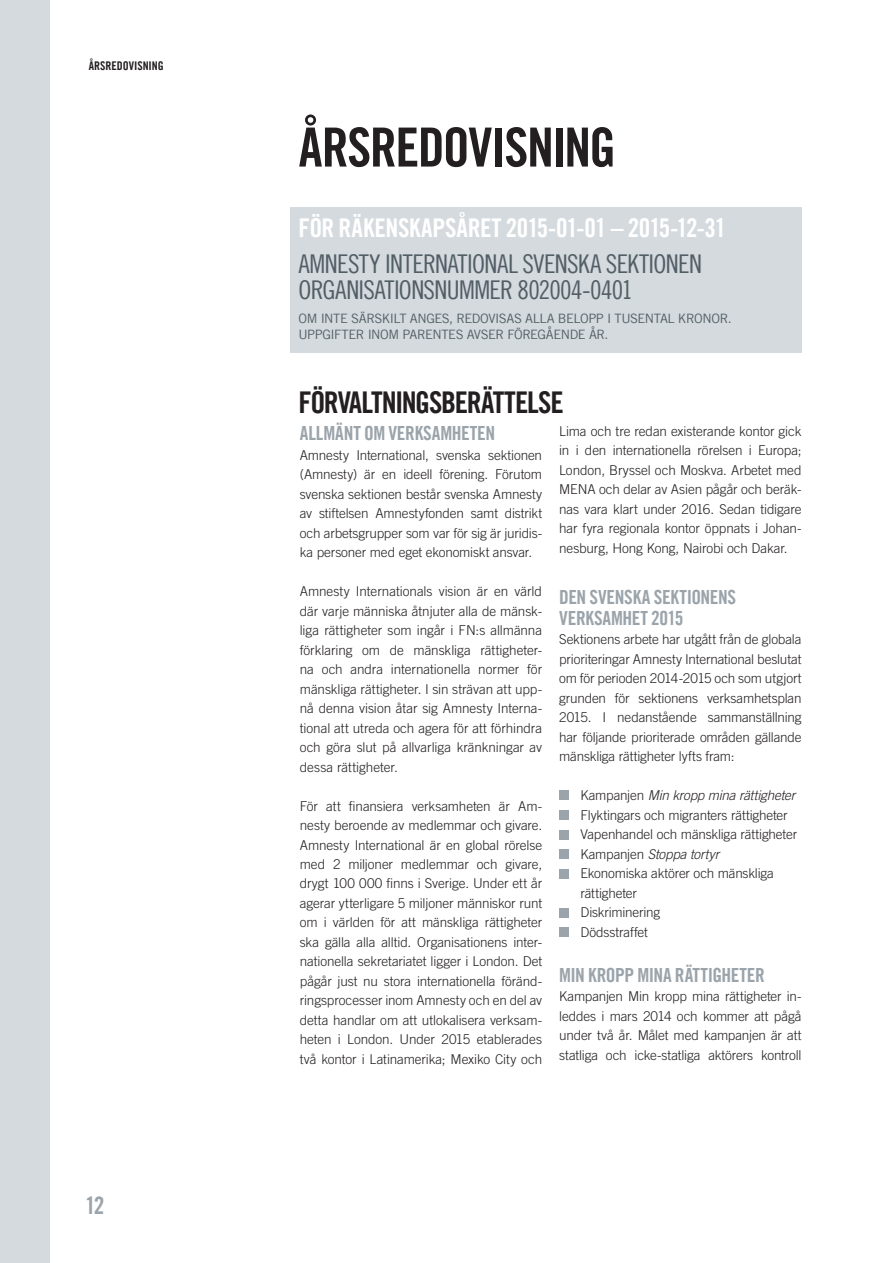
<style>
.page{position:relative;width:893px;height:1263px;background:#fff}
.page>*{position:absolute;margin:0;border:0;box-sizing:border-box;transform-origin:0 0}
.t1{font:54px "Amnesty Trade Gothic Bd Cn 20";letter-spacing:-.03em;color:#231f20}
.t2{font:30px "Amnesty Trade Gothic Bd Cn 20";letter-spacing:-.04em;color:#231f20}
.t3{font:25.8px/25.8px "Amnesty Trade Gothic Cn 18";letter-spacing:-.025em;color:#525e65}
.t4{font:25.8px "Amnesty Trade Gothic Bd Cn 20";letter-spacing:-.015em;color:#fff}
.t5{font:24px "Amnesty Trade Gothic Bd Cn 20";color:#9ba4ab}
.t6{font:19.5px/21px "Amnesty Trade Gothic Bd Cn 20";letter-spacing:-.015em;color:#9ba4ab}
.t7{font:300 13.5px/19.5px "Amnesty Trade Gothic";letter-spacing:-.01em;color:#231f20;text-align:justify}
.t8{font:12.9px/15.8px "Amnesty Trade Gothic";letter-spacing:-.035em;color:#525e65}
.t9{font:12px "Amnesty Trade Gothic Bd Cn 20";color:#231f20}
.s1{font-style:italic}
</style>
<div class="page">
<div style="left:559px;top:791px;width:10px;height:9px;background:#9ba4ab"></div>
<div style="left:559px;top:810px;width:10px;height:10px;background:#9ba4ab"></div>
<div style="left:559px;top:830px;width:10px;height:9px;background:#9ba4ab"></div>
<div style="left:559px;top:849px;width:10px;height:10px;background:#9ba4ab"></div>
<div style="left:559px;top:869px;width:10px;height:9px;background:#9ba4ab"></div>
<div style="left:559px;top:908px;width:10px;height:9px;background:#9ba4ab"></div>
<div style="left:559px;top:927px;width:10px;height:10px;background:#9ba4ab"></div>
<div style="left:290px;top:207px;width:512px;height:145px;background:#d4dade"></div>
<div style="left:0;top:0;width:50px;height:1263px;background:#d4dade"></div>
<p class="t9" style="left:89px;top:59px;width:76px">ÅRSREDOVISNING</p>
<h3 class="t5" style="left:85px;top:1191px;width:21px">12</h3>
<h1 class="t1" style="left:299px;top:114px;width:319px">ÅRSREDOVISNING</h1>
<h3 class="t4" style="left:298px;top:212px;width:429px">FÖR RÄKENSKAPSÅRET 2015-01-01 – 2015-12-31</h3>
<h3 class="t3" style="left:298px;top:251px;width:405px">AMNESTY INTERNATIONAL SVENSKA SEKTIONEN<br>ORGANISATIONSNUMMER 802004-0401</h3>
<p class="t8" style="left:298px;top:311px;width:435px">OM INTE SÄRSKILT ANGES, REDOVISAS ALLA BELOPP I TUSENTAL KRONOR.<br>UPPGIFTER INOM PARENTES AVSER FÖREGÅENDE ÅR.</p>
<h2 class="t2" style="left:299px;top:384px;width:267px">FÖRVALTNINGSBERÄTTELSE</h2>
<h3 class="t6" style="left:300px;top:422px;width:197px">ALLMÄNT OM VERKSAMHETEN</h3>
<p class="t7" style="left:300px;top:445px;width:244px">Amnesty International, svenska sektionen (Amnesty) är en ideell förening. Förutom svenska sektionen består svenska Amnesty av stiftelsen Amnestyfonden samt distrikt och arbetsgrupper som var för sig är juridis&shy;ka personer med eget ekonomiskt ansvar.</p>
<p class="t7" style="left:300px;top:581px;width:244px">Amnesty Internationals vision är en värld där varje människa åtnjuter alla de mänsk&shy;liga rättigheter som ingår i FN:s allmänna förklaring om de mänskliga rättigheter&shy;na och andra internationella normer för mänskliga rättigheter. I sin strävan att upp&shy;nå denna vision åtar sig Amnesty Interna&shy;tional att utreda och agera för att förhindra och göra slut på allvarliga kränkningar av dessa rättigheter.</p>
<p class="t7" style="left:300px;top:796px;width:244px">För att finansiera verksamheten är Am&shy;nesty beroende av medlemmar och givare.<br>Amnesty International är en global rörelse med 2 miljoner medlemmar och givare, drygt 100 000 finns i Sverige. Under ett år agerar ytterligare 5 miljoner människor runt om i världen för att mänskliga rättigheter ska gälla alla alltid. Organisationens inter&shy;nationella sekretariatet ligger i London. Det pågår just nu stora internationella föränd&shy;ringsprocesser inom Amnesty och en del av detta handlar om att utlokalisera verksam&shy;heten i London. Under 2015 etablerades två kontor i Latinamerika; Mexiko City och</p>
<p class="t7" style="left:559px;top:421px;width:244px">Lima och tre redan existerande kontor gick in i den internationella rörelsen i Europa; London, Bryssel och Moskva. Arbetet med MENA och delar av Asien pågår och beräk&shy;nas vara klart under 2016. Sedan tidigare har fyra regionala kontor öppnats i Johan&shy;nesburg, Hong Kong, Nairobi och Dakar.</p>
<h3 class="t6" style="left:559px;top:586px;width:178px">DEN SVENSKA SEKTIONENS<br>VERKSAMHET 2015</h3>
<p class="t7" style="left:559px;top:629px;width:244px">Sektionens arbete har utgått från de globala prioriteringar Amnesty International beslutat om för perioden 2014-2015 och som utgjort grunden för sektionens verksamhetsplan 2015. I nedanstående sammanställning har följande prioriterade områden gällande mänskliga rättigheter lyfts fram:</p>
<p class="t7" style="left:580px;top:785px;width:218px;text-align:left">Kampanjen <span class="s1">Min kropp mina rättigheter<br></span>Flyktingars och migranters rättigheter<br>Vapenhandel och mänskliga rättigheter<br>Kampanjen <span class="s1">Stoppa tortyr<br></span>Ekonomiska aktörer och mänskliga rättigheter<br>Diskriminering<br>Dödsstraffet</p>
<h3 class="t6" style="left:559px;top:964px;width:207px">MIN KROPP MINA RÄTTIGHETER</h3>
<p class="t7" style="left:559px;top:986px;width:244px">Kampanjen Min kropp mina rättigheter in&shy;leddes i mars 2014 och kommer att pågå under två år. Målet med kampanjen är att statliga och icke-statliga aktörers kontroll</p>
</div>
